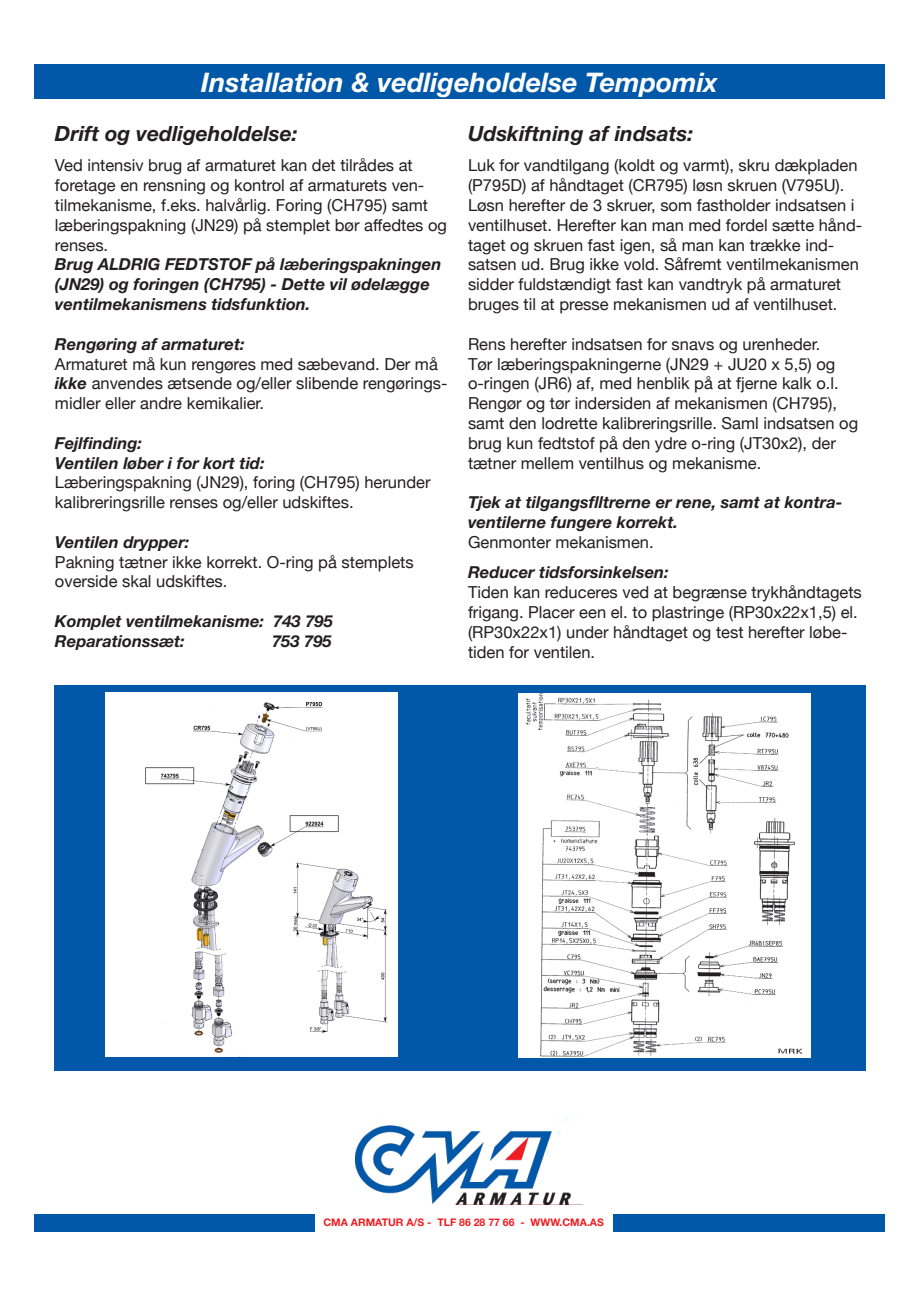
<style>
.page{position:relative;width:919px;height:1289px;background:#fff}
.page>*{position:absolute;margin:0;border:0;box-sizing:border-box;transform-origin:0 0}
.t1{font:italic 700 27px "Helvetica Neue";color:#fff}
.t2{font:italic 700 21px "Helvetica Neue";color:#231f20}
.t3{font:16.5px/19.8px "Helvetica Neue";color:#231f20}
.t4{font:italic 700 16.5px/19.8px "Helvetica Neue";color:#231f20}
.t5{font:700 10.5px "Helvetica Neue";color:#ee1d23}
.s1{font-weight:700;font-style:italic}
</style>
<div class="page">
<div style="left:34px;top:65px;width:850px;height:34px;background:#0157a8"></div>
<div style="left:34px;top:1213px;width:850px;height:17px;background:#0157a8"></div>
<div style="left:315px;top:1211px;width:297px;height:21px;background:#fff"></div>
<img style="left:355px;top:1118px;width:217px;height:86px">
<div style="left:54px;top:685px;width:811px;height:385px;background:#0157a8"></div>
<img style="left:106px;top:692px;width:291px;height:364px">
<img style="left:518px;top:693px;width:292px;height:364px">
<p class="t1" style="left:201px;top:66px;width:518px">Installation &amp; vedligeholdelse Tempomix</p>
<p class="t2" style="left:55px;top:120px;width:244px">Drift og vedligeholdelse:</p>
<p class="t3" style="left:55px;top:155px;width:393px">Ved intensiv brug af armaturet kan det tilrådes at foretage en rensning og kontrol af armaturets ven&shy;tilmekanisme, f.eks. halvårlig. Foring (CH795) samt læberingspakning (JN29) på stemplet bør affedtes og renses.</p>
<p class="t4" style="left:55px;top:254px;width:388px">Brug ALDRIG FEDTSTOF på læberingspakningen (JN29) og foringen (CH795) - Dette vil ødelægge ventilmekanismens tidsfunktion.</p>
<p class="t4" style="left:55px;top:333px;width:191px">Rengøring af armaturet:</p>
<p class="t3" style="left:55px;top:353px;width:394px">Armaturet må kun rengøres med sæbevand. Der må <span class="s1">ikke</span> anvendes ætsende og/eller slibende rengørings&shy;midler eller andre kemikalier.</p>
<p class="t4" style="left:55px;top:432px;width:89px">Fejlfinding:</p>
<p class="t4" style="left:55px;top:452px;width:211px">Ventilen løber i for kort tid:</p>
<p class="t3" style="left:55px;top:472px;width:377px">Læberingspakning (JN29), foring (CH795) herunder kalibreringsrille renses og/eller udskiftes.</p>
<p class="t4" style="left:55px;top:531px;width:136px">Ventilen drypper:</p>
<p class="t3" style="left:55px;top:551px;width:360px">Pakning tætner ikke korrekt. O-ring på stemplets overside skal udskiftes.</p>
<p class="t4" style="left:55px;top:611px;width:279px">Komplet ventilmekanisme: 743 795</p>
<p class="t4" style="left:55px;top:630px;width:131px">Reparationssæt:</p>
<p class="t4" style="left:272px;top:630px;width:61px">753 795</p>
<p class="t2" style="left:468px;top:120px;width:227px">Udskiftning af indsats:</p>
<p class="t3" style="left:468px;top:155px;width:391px">Luk for vandtilgang (koldt og varmt), skru dækpladen (P795D) af håndtaget (CR795) løsn skruen (V795U).</p>
<p class="t3" style="left:468px;top:195px;width:395px">Løsn herefter de 3 skruer, som fastholder indsatsen i ventilhuset. Herefter kan man med fordel sætte hånd&shy;taget og skruen fast igen, så man kan trække ind&shy;satsen ud. Brug ikke vold. Såfremt ventilmekanismen sidder fuldstændigt fast kan vandtryk på armaturet bruges til at presse mekanismen ud af ventilhuset.</p>
<p class="t3" style="left:468px;top:334px;width:354px">Rens herefter indsatsen for snavs og urenheder.</p>
<p class="t3" style="left:468px;top:353px;width:369px">Tør læberingspakningerne (JN29 + JU20 x 5,5) og</p>
<p class="t3" style="left:468px;top:373px;width:372px">o-ringen (JR6) af, med henblik på at fjerne kalk o.l.</p>
<p class="t3" style="left:468px;top:393px;width:391px">Rengør og tør indersiden af mekanismen (CH795), samt den lodrette kalibreringsrille. Saml indsatsen og brug kun fedtstof på den ydre o-ring (JT30x2), der tætner mellem ventilhus og mekanisme.</p>
<p class="t4" style="left:468px;top:492px;width:376px">Tjek at tilgangsflltrerne er rene, samt at kontra&shy;ventilerne fungere korrekt.</p>
<p class="t3" style="left:468px;top:532px;width:187px">Genmonter mekanismen.</p>
<p class="t4" style="left:468px;top:562px;width:202px">Reducer tidsforsinkelsen:</p>
<p class="t3" style="left:468px;top:582px;width:395px">Tiden kan reduceres ved at begrænse trykhåndtagets frigang. Placer een el. to plastringe (RP30x22x1,5) el.</p>
<p class="t3" style="left:468px;top:622px;width:381px">(RP30x22x1) under håndtaget og test herefter løbe&shy;tiden for ventilen.</p>
<p class="t5" style="left:323px;top:1216px;width:282px">CMA ARMATUR A/S - TLF 86 28 77 66 - WWW.CMA.AS</p>
</div>
